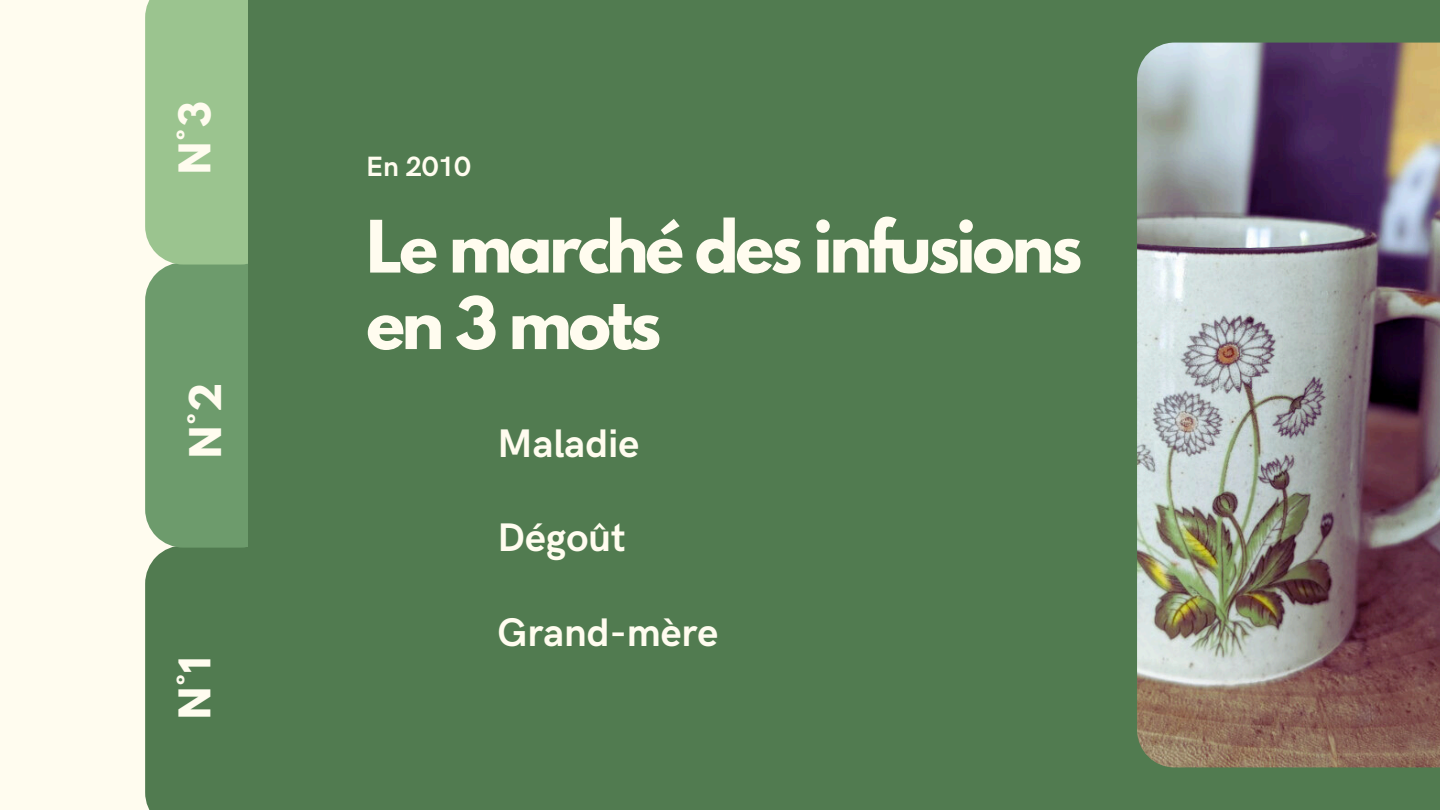
<style>
.page{position:relative;width:1440px;height:810px;background:#fffcef}
.page>*{position:absolute;margin:0;border:0;box-sizing:border-box;transform-origin:0 0}
.t1{font:700 64px/76.5px "League Spartan";letter-spacing:-.05em;color:#fffcef}
.t2{font:700 40px "HK Grotesk";color:#fffcef}
.t3{font:700 38.7px "League Spartan";color:#fffcef}
.t4{font:700 28px "HK Grotesk";color:#fffcef}
</style>
<div class="page">
<svg style="left:145px;top:0;width:103px;height:810px;background:#759f70"></svg>
<div style="left:248px;top:0;width:1192px;height:810px;background:#517b50"></div>
<img style="left:1137px;top:43px;width:303px;height:724px">
<h2 class="t3" style="left:176px;top:174px;width:74px;rotate:-90deg">N°3</h2>
<h2 class="t3" style="left:186px;top:458px;width:77px;rotate:-90deg">N°2</h2>
<h2 class="t3" style="left:176px;top:719px;width:64px;rotate:-90deg">N°1</h2>
<h1 class="t4" style="left:366px;top:151px;width:106px">En 2010</h1>
<p class="t1" style="left:366px;top:217px;width:717px">Le marché des infusions en 3 mots</p>
<h3 class="t2" style="left:498px;top:421px;width:143px">Maladie</h3>
<h3 class="t2" style="left:498px;top:515px;width:130px">Dégoût</h3>
<h3 class="t2" style="left:498px;top:610px;width:222px">Grand-mère</h3>
</div>
